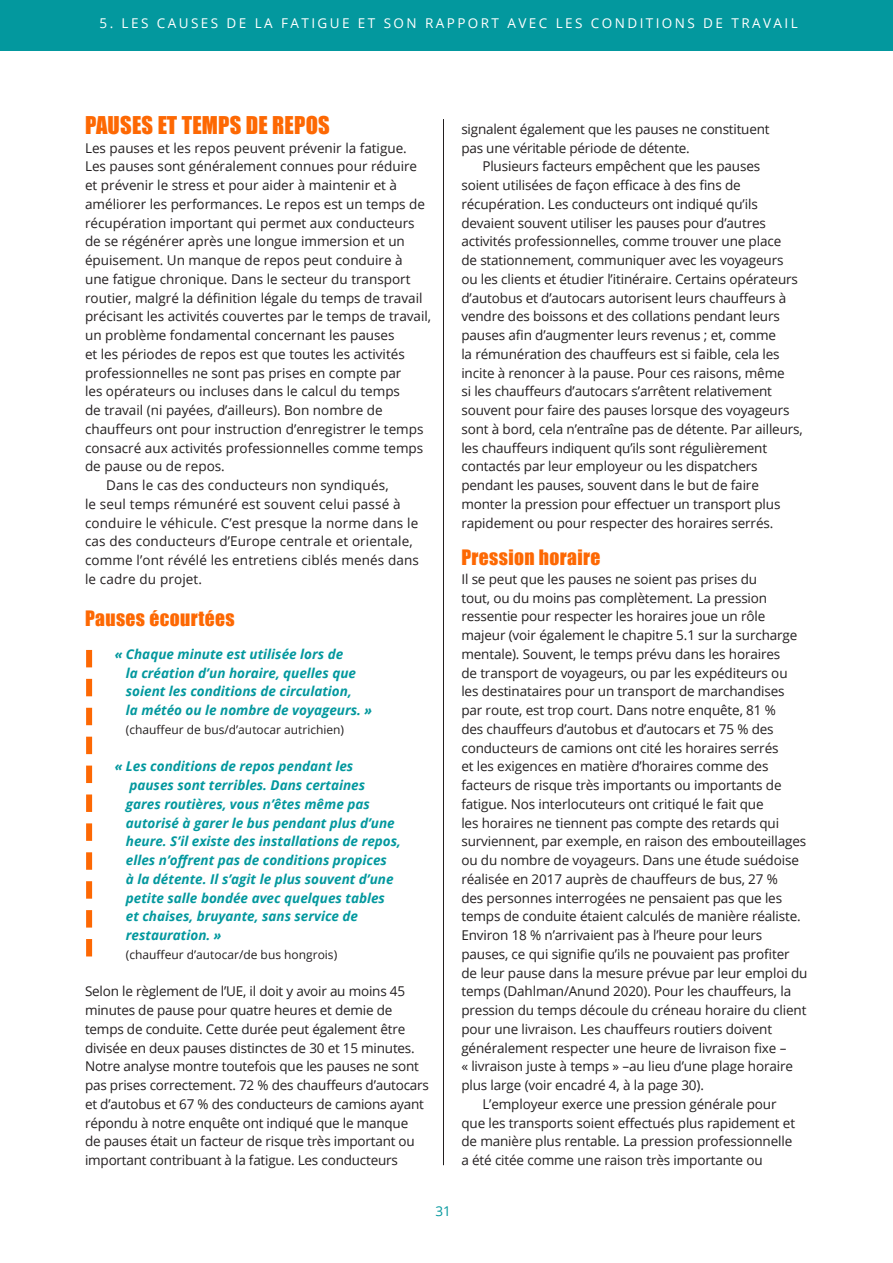
<style>
.page{position:relative;width:893px;height:1263px;background:#fff}
.page>*{position:absolute;margin:0;border:0;box-sizing:border-box;transform-origin:0 0}
._6_B-head{font:22.5px "Impact";letter-spacing:.01em;color:#fd6803}
._7_C-head{font:19.5px "Impact";letter-spacing:.02em;color:#fd6803}
._1_fullout{font:13.5px/18.8px "Open Sans";letter-spacing:-.01em;color:#231f20}
._0_normal{font:13.5px/18.8px "Open Sans";letter-spacing:-.01em;color:#231f20}
._4_DriverQuote{font:italic 700 13.5px/18.8px "Open Sans";color:#03989e}
._0_normal-2{font:13.5px/18.8px "Open Sans";letter-spacing:.01em;color:#231f20}
.Runninghead{font:13.5px "Open Sans";letter-spacing:.18em;color:#fff}
.t1{font:13.5px "Open Sans";color:#03989e}
._4_DriverQuote-2{font:12px "Open Sans";color:#231f20}
</style>
<div class="page">
<div style="left:0;top:0;width:893px;height:51px;background:#03989e"></div>
<hr style="left:443px;top:119px;width:1px;height:1046px;background:#231f20">
<svg style="left:86px;top:650px;width:6px;height:306px"></svg>
<p class="Runninghead" style="left:100px;top:14px;width:700px">5. LES CAUSES DE LA FATIGUE ET SON RAPPORT AVEC LES CONDITIONS DE TRAVAIL</p>
<p class="_6_B-head" style="left:85px;top:107px;width:246px">PAUSES ET TEMPS DE REPOS</p>
<p class="_1_fullout" style="left:85px;top:138px;width:348px">Les pauses et les repos peuvent prévenir la fatigue.<br>Les pauses sont généralement connues pour réduire et prévenir le stress et pour aider à maintenir et à améliorer les performances. Le repos est un temps de récupération important qui permet aux conducteurs de se régénérer après une longue immersion et un épuisement. Un manque de repos peut conduire à<br>une fatigue chronique. Dans le secteur du transport routier, malgré la définition légale du temps de travail précisant les activités couvertes par le temps de travail, un problème fondamental concernant les pauses<br>et les périodes de repos est que toutes les activités professionnelles ne sont pas prises en compte par<br>les opérateurs ou incluses dans le calcul du temps<br>de travail (ni payées, d’ailleurs). Bon nombre de chauffeurs ont pour instruction d’enregistrer le temps consacré aux activités professionnelles comme temps de pause ou de repos.</p>
<p class="_0_normal-2" style="left:85px;top:475px;width:336px;text-indent:21px">Dans le cas des conducteurs non syndiqués,<br>le seul temps rémunéré est souvent celui passé à conduire le véhicule. C’est presque la norme dans le cas des conducteurs d’Europe centrale et orientale, comme l’ont révélé les entretiens ciblés menés dans le cadre du projet.</p>
<p class="_7_C-head" style="left:85px;top:603px;width:151px">Pauses écourtées</p>
<p class="_4_DriverQuote" style="left:126px;top:644px;width:248px;text-indent:-11px">« Chaque minute est utilisée lors de<br>la création d’un horaire, quelles que soient les conditions de circulation,<br>la météo ou le nombre de voyageurs. »</p>
<p class="_4_DriverQuote-2" style="left:126px;top:721px;width:220px">(chauffeur de bus/d’autocar autrichien)</p>
<p class="_4_DriverQuote" style="left:126px;top:757px;width:277px;text-indent:-11px">« Les conditions de repos pendant les pauses sont terribles. Dans certaines<br>gares routières, vous n’êtes même pas autorisé à garer le bus pendant plus d’une heure. S’il existe des installations de repos, elles n’offrent pas de conditions propices<br>à la détente. Il s’agit le plus souvent d’une petite salle bondée avec quelques tables et chaises, bruyante, sans service de restauration. »</p>
<p class="_4_DriverQuote-2" style="left:126px;top:946px;width:213px">(chauffeur d’autocar/de bus hongrois)</p>
<p class="_1_fullout" style="left:85px;top:982px;width:345px">Selon le règlement de l’UE, il doit y avoir au moins 45 minutes de pause pour quatre heures et demie de temps de conduite. Cette durée peut également être divisée en deux pauses distinctes de 30 et 15 minutes.<br>Notre analyse montre toutefois que les pauses ne sont pas prises correctement. 72 % des chauffeurs d’autocars et d’autobus et 67 % des conducteurs de camions ayant répondu à notre enquête ont indiqué que le manque<br>de pauses était un facteur de risque très important ou important contribuant à la fatigue. Les conducteurs</p>
<p class="_1_fullout" style="left:461px;top:119px;width:310px">signalent également que les pauses ne constituent pas une véritable période de détente.</p>
<p class="_0_normal" style="left:461px;top:157px;width:343px;text-indent:21px">Plusieurs facteurs empêchent que les pauses<br>soient utilisées de façon efficace à des fins de récupération. Les conducteurs ont indiqué qu’ils devaient souvent utiliser les pauses pour d’autres activités professionnelles, comme trouver une place<br>de stationnement, communiquer avec les voyageurs ou les clients et étudier l’itinéraire. Certains opérateurs d’autobus et d’autocars autorisent leurs chauffeurs à vendre des boissons et des collations pendant leurs pauses afin d’augmenter leurs revenus ; et, comme<br>la rémunération des chauffeurs est si faible, cela les incite à renoncer à la pause. Pour ces raisons, même<br>si les chauffeurs d’autocars s’arrêtent relativement souvent pour faire des pauses lorsque des voyageurs sont à bord, cela n’entraîne pas de détente. Par ailleurs, les chauffeurs indiquent qu’ils sont régulièrement contactés par leur employeur ou les dispatchers pendant les pauses, souvent dans le but de faire monter la pression pour effectuer un transport plus rapidement ou pour respecter des horaires serrés.</p>
<p class="_7_C-head" style="left:461px;top:542px;width:141px">Pression horaire</p>
<p class="_1_fullout" style="left:461px;top:569px;width:348px">Il se peut que les pauses ne soient pas prises du<br>tout, ou du moins pas complètement. La pression ressentie pour respecter les horaires joue un rôle majeur (voir également le chapitre 5.1 sur la surcharge mentale). Souvent, le temps prévu dans les horaires<br>de transport de voyageurs, ou par les expéditeurs ou les destinataires pour un transport de marchandises par route, est trop court. Dans notre enquête, 81 %<br>des chauffeurs d’autobus et d’autocars et 75 % des conducteurs de camions ont cité les horaires serrés<br>et les exigences en matière d’horaires comme des facteurs de risque très importants ou importants de fatigue. Nos interlocuteurs ont critiqué le fait que<br>les horaires ne tiennent pas compte des retards qui surviennent, par exemple, en raison des embouteillages ou du nombre de voyageurs. Dans une étude suédoise réalisée en 2017 auprès de chauffeurs de bus, 27 %<br>des personnes interrogées ne pensaient pas que les temps de conduite étaient calculés de manière réaliste.<br>Environ 18 % n’arrivaient pas à l’heure pour leurs pauses, ce qui signifie qu’ils ne pouvaient pas profiter de leur pause dans la mesure prévue par leur emploi du temps (Dahlman/Anund 2020). Pour les chauffeurs, la pression du temps découle du créneau horaire du client pour une livraison. Les chauffeurs routiers doivent généralement respecter une heure de livraison fixe –<br>« livraison juste à temps » –au lieu d’une plage horaire plus large (voir encadré 4, à la page 30).</p>
<p class="_0_normal" style="left:461px;top:1094px;width:335px;text-indent:21px">L’employeur exerce une pression générale pour que les transports soient effectués plus rapidement et de manière plus rentable. La pression professionnelle a été citée comme une raison très importante ou</p>
<p class="t1" style="left:436px;top:1202px;width:17px">31</p>
</div>
